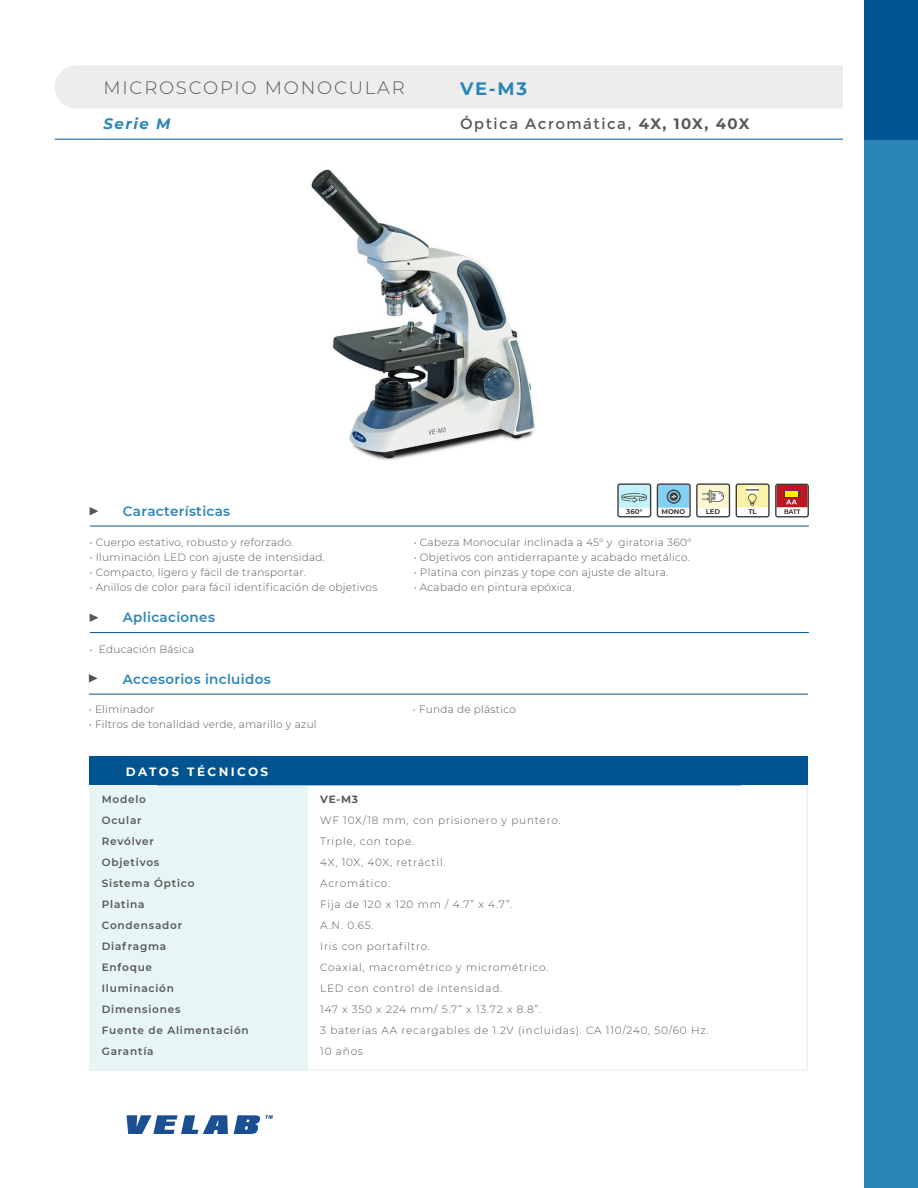
<style>
.page{position:relative;width:918px;height:1188px;background:#fff}
.page>*{position:absolute;margin:0;border:0;box-sizing:border-box;transform-origin:0 0}
.t1{font:300 18px "Montserrat";letter-spacing:.1em;color:#575756}
.t2{font:700 18px "Montserrat";color:#2b85b9}
.t3{font:15px "Montserrat";letter-spacing:.1em;color:#575756}
.t4{font:italic 700 15px "Montserrat";letter-spacing:.1em;color:#2b85b9}
.t5{font:600 13.5px "Montserrat";letter-spacing:.025em;color:#2b85b9}
.t6{font:700 12px "Montserrat";letter-spacing:.2em;color:#fff}
.t7{font:300 10.5px "Montserrat";letter-spacing:.025em;color:#575756}
.t8{font:300 10.5px "Montserrat";letter-spacing:.075em;color:#575756}
.t9{font:600 10.5px "Montserrat";letter-spacing:.075em;color:#575756}
.t10{font:700 10.5px "Montserrat";color:#575756}
.t11{font:700 6.9px "Montserrat";color:#3d3d3b}
.s1{font-weight:700}
</style>
<div class="page">
<div style="left:55px;top:65px;width:808px;height:43px;background:#ededed;border-radius:22px"></div>
<hr style="left:55px;top:139px;width:810px;height:1px;background:#00548f">
<div style="left:864px;top:140px;width:54px;height:1048px;background:#2b85b9"></div>
<div style="left:864px;top:0;width:54px;height:140px;background:#00548f"></div>
<div style="left:844px;top:1px;width:20px;height:1186px;background:#fff"></div>
<svg style="left:126px;top:1115px;width:147px;height:19px"></svg>
<div style="left:90px;top:786px;width:218px;height:285px;background:#e7f5f5"></div>
<hr style="left:807px;top:786px;width:1px;height:283px;background:#2b85b9">
<hr style="left:308px;top:1070px;width:500px;height:1px;background:#2b85b9">
<hr style="left:157px;top:785px;width:585px;height:1px;background:#00548f">
<hr style="left:89px;top:694px;width:719px;height:1px;background:#00548f">
<hr style="left:90px;top:632px;width:719px;height:1px;background:#00548f">
<hr style="left:90px;top:526px;width:719px;height:1px;background:#00548f">
<svg style="left:89px;top:674px;width:9px;height:9px"></svg>
<svg style="left:90px;top:614px;width:8px;height:8px"></svg>
<svg style="left:90px;top:507px;width:8px;height:8px"></svg>
<div style="left:90px;top:756px;width:718px;height:29px;background:#00548f"></div>
<img style="left:311px;top:169px;width:225px;height:292px">
<svg style="left:617px;top:483px;width:34px;height:34px"></svg>
<svg style="left:657px;top:483px;width:73px;height:34px"></svg>
<svg style="left:736px;top:483px;width:73px;height:34px"></svg>
<p class="t1" style="left:104px;top:76px;width:303px">MICROSCOPIO MONOCULAR</p>
<p class="t2" style="left:460px;top:75px;width:68px">VE-M3</p>
<p class="t4" style="left:104px;top:113px;width:68px">Serie M</p>
<p class="t3" style="left:460px;top:115px;width:291px">Óptica Acromática, <span class="s1">4X, 10X, 40X</span></p>
<p class="t5" style="left:123px;top:501px;width:109px">Características</p>
<p class="t11" style="left:626px;top:507px;width:17px">360°</p>
<p class="t11" style="left:662px;top:507px;width:25px">MONO</p>
<p class="t11" style="left:706px;top:507px;width:16px">LED</p>
<p class="t11" style="left:748px;top:507px;width:10px">TL</p>
<p class="t7" style="left:90px;top:536px;width:205px">• Cuerpo estativo, robusto y reforzado.</p>
<p class="t7" style="left:414px;top:536px;width:279px">• Cabeza Monocular inclinada a 45° y giratoria 360°</p>
<p class="t7" style="left:90px;top:551px;width:237px">• Iluminación LED con ajuste de intensidad.</p>
<p class="t7" style="left:414px;top:551px;width:278px">• Objetivos con antiderrapante y acabado metálico.</p>
<p class="t7" style="left:90px;top:566px;width:218px">• Compacto, ligero y fácil de transportar.</p>
<p class="t7" style="left:414px;top:566px;width:256px">• Platina con pinzas y tope con ajuste de altura.</p>
<p class="t7" style="left:90px;top:581px;width:289px">• Anillos de color para fácil identificación de objetivos</p>
<p class="t7" style="left:414px;top:581px;width:162px">• Acabado en pintura epóxica.</p>
<p class="t5" style="left:123px;top:608px;width:94px">Aplicaciones</p>
<p class="t7" style="left:90px;top:642px;width:106px">• Educación Básica</p>
<p class="t5" style="left:123px;top:670px;width:149px">Accesorios incluidos</p>
<p class="t7" style="left:89px;top:703px;width:67px">• Eliminador</p>
<p class="t7" style="left:413px;top:703px;width:104px">• Funda de plástico</p>
<p class="t7" style="left:89px;top:718px;width:229px">• Filtros de tonalidad verde, amarillo y azul</p>
<p class="t6" style="left:126px;top:763px;width:144px">DATOS TÉCNICOS</p>
<p class="t9" style="left:102px;top:792px;width:46px">Modelo</p>
<p class="t9" style="left:102px;top:813px;width:41px">Ocular</p>
<p class="t9" style="left:102px;top:834px;width:54px">Revólver</p>
<p class="t9" style="left:102px;top:855px;width:59px">Objetivos</p>
<p class="t9" style="left:102px;top:876px;width:94px">Sistema Óptico</p>
<p class="t9" style="left:102px;top:897px;width:44px">Platina</p>
<p class="t9" style="left:102px;top:918px;width:82px">Condensador</p>
<p class="t9" style="left:102px;top:939px;width:66px">Diafragma</p>
<p class="t9" style="left:102px;top:960px;width:52px">Enfoque</p>
<p class="t9" style="left:102px;top:981px;width:74px">Iluminación</p>
<p class="t9" style="left:102px;top:1002px;width:80px">Dimensiones</p>
<p class="t9" style="left:102px;top:1023px;width:149px">Fuente de Alimentación</p>
<p class="t9" style="left:102px;top:1044px;width:53px">Garantía</p>
<p class="t10" style="left:320px;top:792px;width:39px">VE-M3</p>
<p class="t8" style="left:320px;top:813px;width:242px">WF 10X/18 mm, con prisionero y puntero.</p>
<p class="t8" style="left:320px;top:834px;width:95px">Triple, con tope.</p>
<p class="t8" style="left:320px;top:855px;width:127px">4X, 10X, 40X, retráctil.</p>
<p class="t8" style="left:320px;top:876px;width:71px">Acromático.</p>
<p class="t8" style="left:320px;top:897px;width:194px">Fija de 120 x 120 mm / 4.7” x 4.7”.</p>
<p class="t7" style="left:320px;top:918px;width:55px">A.N. 0.65.</p>
<p class="t8" style="left:320px;top:939px;width:111px">Iris con portafiltro.</p>
<p class="t8" style="left:320px;top:960px;width:230px">Coaxial, macrométrico y micrométrico.</p>
<p class="t8" style="left:320px;top:981px;width:184px">LED con control de intensidad.</p>
<p class="t8" style="left:320px;top:1002px;width:222px">147 x 350 x 224 mm/ 5.7” x 13.72 x 8.8”.</p>
<p class="t8" style="left:320px;top:1023px;width:390px">3 baterías AA recargables de 1.2V (incluidas). CA 110/240, 50/60 Hz.</p>
<p class="t7" style="left:320px;top:1044px;width:44px">10 años</p>
</div>
